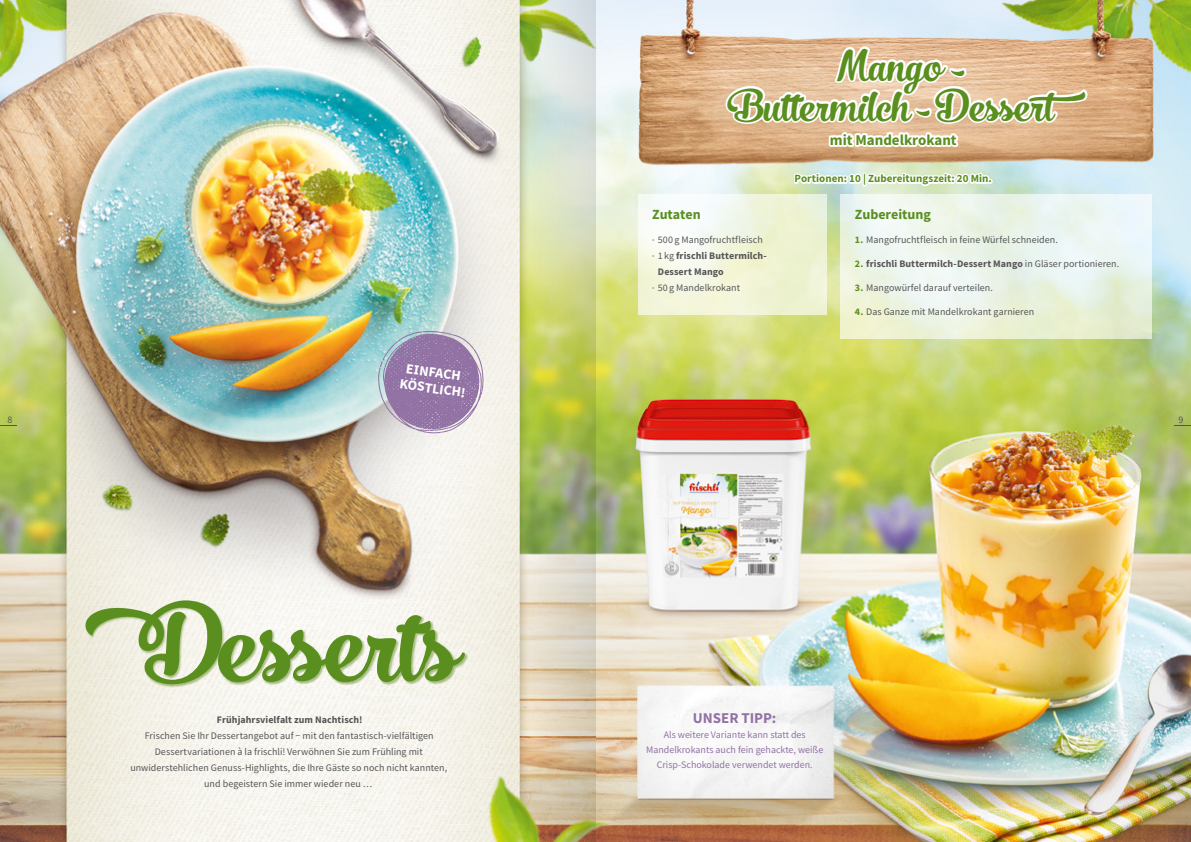
<style>
.page{position:relative;width:1191px;height:842px;background:#fff}
.page>*{position:absolute;margin:0;border:0;box-sizing:border-box;transform-origin:0 0}
.t1{font:99px "No.Seven";color:#5a8f1f}
.t2{font:40px/40px "No.Seven";color:#5a8f1f}
.t3{font:700 15px "Source Sans Pro";color:#5a8f1f}
.t4{font:700 15px "Source Sans Pro";letter-spacing:-.005em;color:#9272a4}
.t5{font:700 14px "Source Sans Pro";letter-spacing:-.005em;color:#5a8f1f}
.t6{font:700 14px/16px "Source Sans Pro";color:#fff;text-align:center}
.t7{font:700 11px "Source Sans Pro";letter-spacing:.005em;color:#5a8f1f}
.t8{font:10px/16px "Source Sans Pro";color:#565656;text-align:center}
.t9{font:10px/15px "Source Sans Pro";color:#9272a4;text-align:center}
.t10{font:700 10px "Source Sans Pro";letter-spacing:.005em;color:#565656}
.s1{font-family:"Frutiger LT Std";font-stretch:condensed}
.s2{font-family:"Frutiger LT Std";font-weight:400;font-stretch:condensed}
.s3{font-weight:400}
.s4{font-weight:700;color:#5a8f1f}
.s5{color:#5a8f1f}
.s6{font-weight:700}
</style>
<div class="page">
<img style="left:0;top:0;width:1191px;height:842px">
<svg style="left:1174px;top:426px;width:17px;height:1px"></svg>
<svg style="left:0;top:426px;width:17px;height:1px"></svg>
<svg style="left:378px;top:331px;width:106px;height:102px;background:#a694b6"></svg>
<img style="left:85px;top:600px;width:383px;height:87px">
<svg style="left:726px;top:35px;width:365px;height:196px"></svg>
<img style="left:638px;top:195px;width:188px;height:120px">
<img style="left:840px;top:195px;width:311px;height:144px">
<img style="left:517px;top:0;width:78px;height:842px">
<p class="t2" style="left:732px;top:47px;width:372px;text-indent:104px">M ango -<br>Buttermilch - D essert</p>
<p class="t3" style="left:830px;top:130px;width:128px">mit Mandelkrokant</p>
<p class="t6" style="left:403px;top:359px;width:68px;rotate:8deg">EINFACH<br>KÖSTLICH!</p>
<p class="t5" style="left:652px;top:204px;width:50px">Zutaten</p>
<p class="t8" style="left:652px;top:231px;width:112px"><span class="s1">∙</span> 500 g Mangofruchtfleisch</p>
<p class="t10" style="left:652px;top:248px;width:116px"><span class="s2">∙</span> <span class="s3">1 kg</span> frischli Buttermilch-</p>
<p class="t10" style="left:658px;top:264px;width:67px">Dessert Mango</p>
<p class="t8" style="left:652px;top:279px;width:89px"><span class="s1">∙</span> 50 g Mandelkrokant</p>
<p class="t7" style="left:794px;top:171px;width:199px">Portionen: 10 | Zubereitungszeit: 20 Min.</p>
<p class="t5" style="left:855px;top:204px;width:77px">Zubereitung</p>
<p class="t8" style="left:855px;top:231px;width:204px"><span class="s4">1.</span> Mangofruchtfleisch in feine Würfel schneiden.</p>
<p class="t10" style="left:855px;top:256px;width:266px"><span class="s5">2.</span> frischli Buttermilch-Dessert Mango <span class="s3">in Gläser portionieren.</span></p>
<p class="t8" style="left:855px;top:279px;width:139px"><span class="s4">3.</span> Mangowürfel darauf verteilen.</p>
<p class="t8" style="left:855px;top:303px;width:181px"><span class="s4">4.</span> Das Ganze mit Mandelkrokant garnieren</p>
<p class="t8" style="left:8px;top:412px;width:6px">8</p>
<p class="t8" style="left:1178px;top:412px;width:6px">9</p>
<p class="t1" style="left:139px;top:589px;width:319px">De ert s</p>
<p class="t8" style="left:130px;top:711px;width:318px"><span class="s6">Frühjahrsvielfalt zum Nachtisch!<br></span>Frischen Sie Ihr Dessertangebot auf − mit den fantastisch-vielfältigen Dessertvariationen à la frischli! Verwöhnen Sie zum Frühling mit unwiderstehlichen Genuss-Highlights, die Ihre Gäste so noch nicht kannten, und begeistern Sie immer wieder neu …</p>
<p class="t4" style="left:693px;top:708px;width:85px">UNSER TIPP:</p>
<p class="t9" style="left:646px;top:727px;width:179px">Als weitere Variante kann statt des<br>Mandelkrokants auch fein gehackte, weiße<br>Crisp-Schokolade verwendet werden.</p>
</div>
